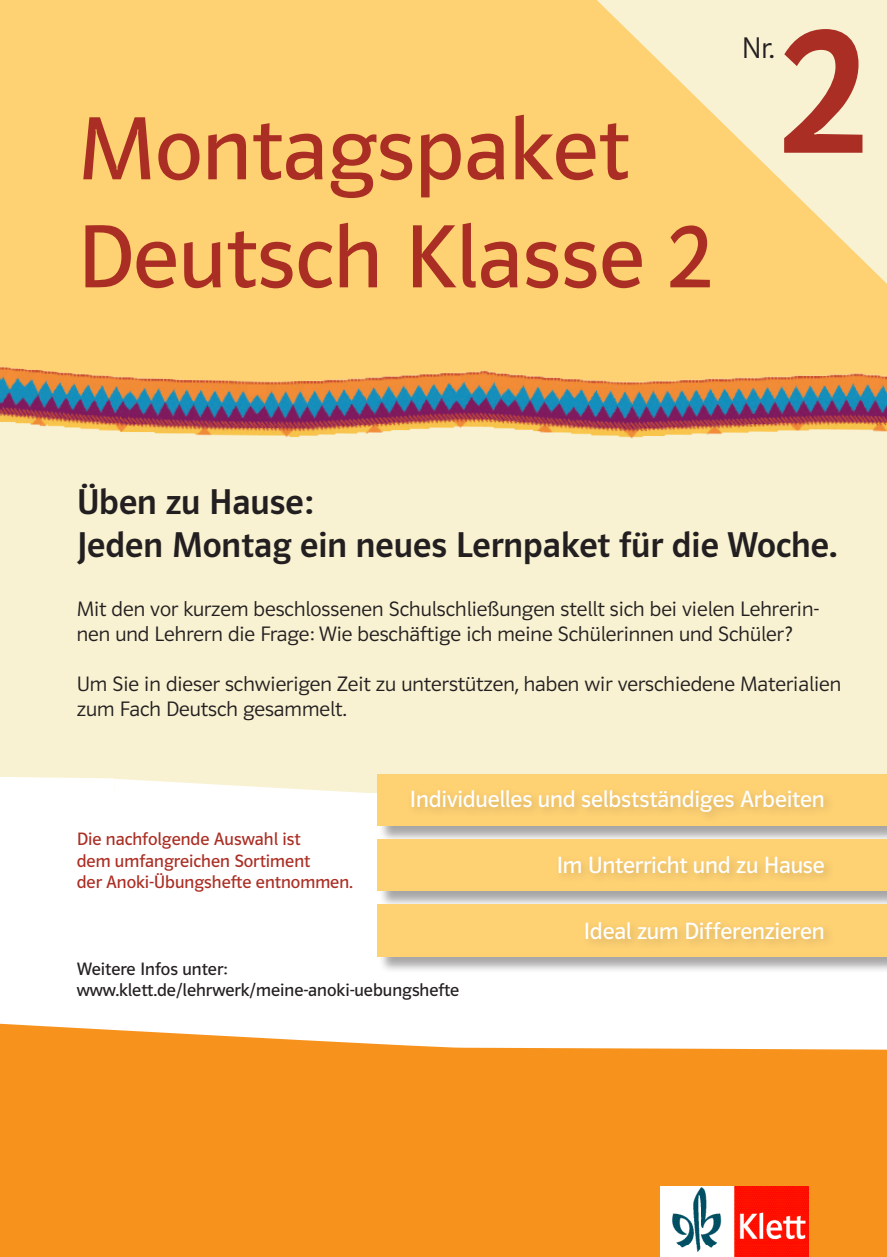
<style>
.page{position:relative;width:887px;height:1257px;background:#fff}
.page>*{position:absolute;margin:0;border:0;box-sizing:border-box;transform-origin:0 0}
.t1{font:500 180px "Polo CEF";color:#aa2e24}
.t2{font:90px/108px "Polo CEF";color:#aa2e24}
.t3{font:500 36px/43.2px "Polo CEF";color:#231f20}
.t4{font:300 30px "Polo CEF";color:#231f20}
.t5{font:23.55px "Polo CEF";letter-spacing:-.005em;color:#fff}
.t6{font:300 21px/25.2px "Polo CEF";color:#231f20}
.t7{font:18px/21.6px "Polo CEF";color:#aa2e24}
.t8{font:18px/21.6px "Polo CEF";color:#231f20}
</style>
<div class="page">
<div style="left:0;top:0;width:887px;height:467px;background:#fed173"></div>
<div style="left:0;top:399px;width:887px;height:393px;background:#f8f2d2"></div>
<svg style="left:597px;top:0;width:290px;height:284px"></svg>
<svg style="left:0;top:1023px;width:887px;height:234px;background:#f79c30"></svg>
<img style="left:660px;top:1186px;width:149px;height:71px">
<img style="left:0;top:369px;width:887px;height:70px">
<svg style="left:0;top:777px;width:377px;height:16px"></svg>
<div style="left:378px;top:775px;width:509px;height:68px;background:#231f20;opacity:.4"></div>
<div style="left:377px;top:774px;width:510px;height:52px;background:#fed173"></div>
<div style="left:378px;top:840px;width:509px;height:68px;background:#231f20;opacity:.4"></div>
<div style="left:377px;top:839px;width:510px;height:52px;background:#fed173"></div>
<div style="left:407px;top:786px;width:427px;height:37px;background:#f9cd71"></div>
<div style="left:554px;top:852px;width:281px;height:32px;background:#f8cc71"></div>
<div style="left:378px;top:905px;width:509px;height:69px;background:#231f20;opacity:.4"></div>
<div style="left:377px;top:904px;width:510px;height:53px;background:#fed173"></div>
<div style="left:581px;top:917px;width:253px;height:33px;background:#f8cc71"></div>
<h2 class="t2" style="left:77px;top:97px;width:637px">Montagspaket<br>Deutsch Klasse 2</h2>
<h3 class="t4" style="left:742px;top:30px;width:34px">Nr.</h3>
<h1 class="t1" style="left:777px;top:-15px;width:93px">2</h1>
<h3 class="t3" style="left:77px;top:481px;width:762px">Üben zu Hause:<br>Jeden Montag ein neues Lernpaket für die Woche.</h3>
<p class="t6" style="left:77px;top:596px;width:744px">Mit den vor kurzem beschlossenen Schulschließungen stellt sich bei vielen Lehrerin&shy;nen und Lehrern die Frage: Wie beschäftige ich meine Schülerinnen und Schüler?</p>
<p class="t6" style="left:77px;top:672px;width:766px">Um Sie in dieser schwierigen Zeit zu unterstützen, haben wir verschiedene Materialien zum Fach Deutsch gesammelt.</p>
<p class="t7" style="left:77px;top:829px;width:278px">Die nachfolgende Auswahl ist<br>dem umfangreichen Sortiment<br>der Anoki-Übungshefte entnommen.</p>
<p class="t5" style="left:410px;top:786px;width:417px">Individuelles und selbstständiges Arbeiten</p>
<p class="t5" style="left:556px;top:851px;width:270px">Im Unterricht und zu Hause</p>
<p class="t5" style="left:583px;top:917px;width:243px">Ideal zum Differenzieren</p>
<p class="t8" style="left:77px;top:958px;width:384px">Weitere Infos unter: www.klett.de/lehrwerk/meine-anoki-uebungshefte</p>
</div>
